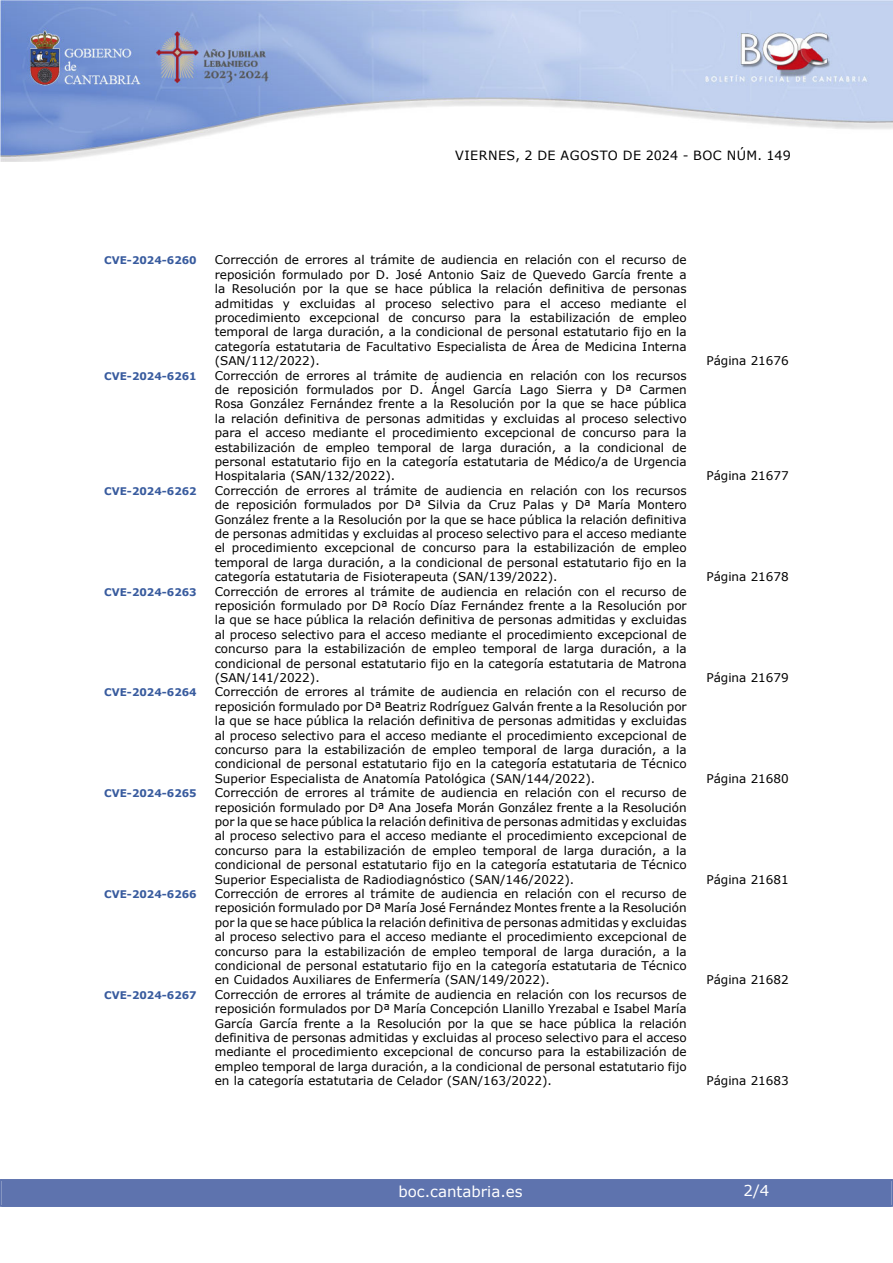
<style>
.page{position:relative;width:893px;height:1263px;background:#fff}
.page>*{position:absolute;margin:0;border:0;box-sizing:border-box;transform-origin:0 0}
.t1{font:15px "Verdana";color:#fff}
.t2{font:12.75px "Verdana";letter-spacing:.035em;color:#000}
.indice_4{font:12px/14.4px "Verdana";color:#000;text-align:justify}
.indice_4-2{font:700 10.5px "Verdana";color:#385b9e}
</style>
<div class="page">
<img style="left:0;top:0;width:893px;height:161px">
<div style="left:2px;top:1180px;width:889px;height:27px;background:#5e73ae"></div>
<div style="left:0;top:1179px;width:893px;height:28px;border:2px solid #5e73ae"></div>
<p class="t2" style="left:455px;top:147px;width:337px">VIERNES, 2 DE AGOSTO DE 2024 - BOC NÚM. 149</p>
<p class="indice_4-2" style="left:104px;top:253px;width:94px">CVE-2024-6260</p>
<p class="indice_4" style="left:215px;top:253px;width:473px">Corrección de errores al trámite de audiencia en relación con el recurso de reposición formulado por D. José Antonio Saiz de Quevedo García frente a la Resolución por la que se hace pública la relación definitiva de personas admitidas y excluidas al proceso selectivo para el acceso mediante el procedimiento excepcional de concurso para la estabilización de empleo temporal de larga duración, a la condicional de personal estatutario fijo en la categoría estatutaria de Facultativo Especialista de Área de Medicina Interna (SAN/112/2022).</p>
<p class="indice_4-2" style="left:104px;top:368px;width:94px">CVE-2024-6261</p>
<p class="indice_4" style="left:215px;top:368px;width:473px">Corrección de errores al trámite de audiencia en relación con los recursos de reposición formulados por D. Ángel García Lago Sierra y Dª Carmen Rosa González Fernández frente a la Resolución por la que se hace pública la relación definitiva de personas admitidas y excluidas al proceso selectivo para el acceso mediante el procedimiento excepcional de concurso para la estabilización de empleo temporal de larga duración, a la condicional de personal estatutario fijo en la categoría estatutaria de Médico/a de Urgencia Hospitalaria (SAN/132/2022).</p>
<p class="indice_4-2" style="left:104px;top:483px;width:94px">CVE-2024-6262</p>
<p class="indice_4" style="left:215px;top:483px;width:474px">Corrección de errores al trámite de audiencia en relación con los recursos de reposición formulados por Dª Silvia da Cruz Palas y Dª María Montero González frente a la Resolución por la que se hace pública la relación definitiva de personas admitidas y excluidas al proceso selectivo para el acceso mediante el procedimiento excepcional de concurso para la estabilización de empleo temporal de larga duración, a la condicional de personal estatutario fijo en la categoría estatutaria de Fisioterapeuta (SAN/139/2022).</p>
<p class="indice_4-2" style="left:104px;top:584px;width:94px">CVE-2024-6263</p>
<p class="indice_4" style="left:215px;top:584px;width:473px">Corrección de errores al trámite de audiencia en relación con el recurso de reposición formulado por Dª Rocío Díaz Fernández frente a la Resolución por la que se hace pública la relación definitiva de personas admitidas y excluidas al proceso selectivo para el acceso mediante el procedimiento excepcional de concurso para la estabilización de empleo temporal de larga duración, a la condicional de personal estatutario fijo en la categoría estatutaria de Matrona (SAN/141/2022).</p>
<p class="indice_4-2" style="left:104px;top:685px;width:94px">CVE-2024-6264</p>
<p class="indice_4" style="left:215px;top:685px;width:473px">Corrección de errores al trámite de audiencia en relación con el recurso de reposición formulado por Dª Beatriz Rodríguez Galván frente a la Resolución por la que se hace pública la relación definitiva de personas admitidas y excluidas al proceso selectivo para el acceso mediante el procedimiento excepcional de concurso para la estabilización de empleo temporal de larga duración, a la condicional de personal estatutario fijo en la categoría estatutaria de Técnico Superior Especialista de Anatomía Patológica (SAN/144/2022).</p>
<p class="indice_4-2" style="left:104px;top:786px;width:94px">CVE-2024-6265</p>
<p class="indice_4" style="left:215px;top:785px;width:473px">Corrección de errores al trámite de audiencia en relación con el recurso de reposición formulado por Dª Ana Josefa Morán González frente a la Resolución por la que se hace pública la relación definitiva de personas admitidas y excluidas al proceso selectivo para el acceso mediante el procedimiento excepcional de concurso para la estabilización de empleo temporal de larga duración, a la condicional de personal estatutario fijo en la categoría estatutaria de Técnico Superior Especialista de Radiodiagnóstico (SAN/146/2022).</p>
<p class="indice_4-2" style="left:104px;top:887px;width:94px">CVE-2024-6266</p>
<p class="indice_4" style="left:215px;top:886px;width:473px">Corrección de errores al trámite de audiencia en relación con el recurso de reposición formulado por Dª María José Fernández Montes frente a la Resolución por la que se hace pública la relación definitiva de personas admitidas y excluidas al proceso selectivo para el acceso mediante el procedimiento excepcional de concurso para la estabilización de empleo temporal de larga duración, a la condicional de personal estatutario fijo en la categoría estatutaria de Técnico en Cuidados Auxiliares de Enfermería (SAN/149/2022).</p>
<p class="indice_4-2" style="left:104px;top:987px;width:94px">CVE-2024-6267</p>
<p class="indice_4" style="left:215px;top:987px;width:473px">Corrección de errores al trámite de audiencia en relación con los recursos de reposición formulados por Dª María Concepción Llanillo Yrezabal e Isabel María García García frente a la Resolución por la que se hace pública la relación definitiva de personas admitidas y excluidas al proceso selectivo para el acceso mediante el procedimiento excepcional de concurso para la estabilización de empleo temporal de larga duración, a la condicional de personal estatutario fijo en la categoría estatutaria de Celador (SAN/163/2022).</p>
<p class="indice_4" style="left:706px;top:353px;width:84px">Página 21676</p>
<p class="indice_4" style="left:706px;top:469px;width:84px">Página 21677</p>
<p class="indice_4" style="left:706px;top:569px;width:84px">Página 21678</p>
<p class="indice_4" style="left:706px;top:670px;width:84px">Página 21679</p>
<p class="indice_4" style="left:706px;top:771px;width:84px">Página 21680</p>
<p class="indice_4" style="left:706px;top:872px;width:84px">Página 21681</p>
<p class="indice_4" style="left:706px;top:973px;width:84px">Página 21682</p>
<p class="indice_4" style="left:706px;top:1073px;width:84px">Página 21683</p>
<p class="t1" style="left:398px;top:1181px;width:126px">boc.cantabria.es</p>
<p class="t1" style="left:744px;top:1180px;width:27px">2/4</p>
</div>
